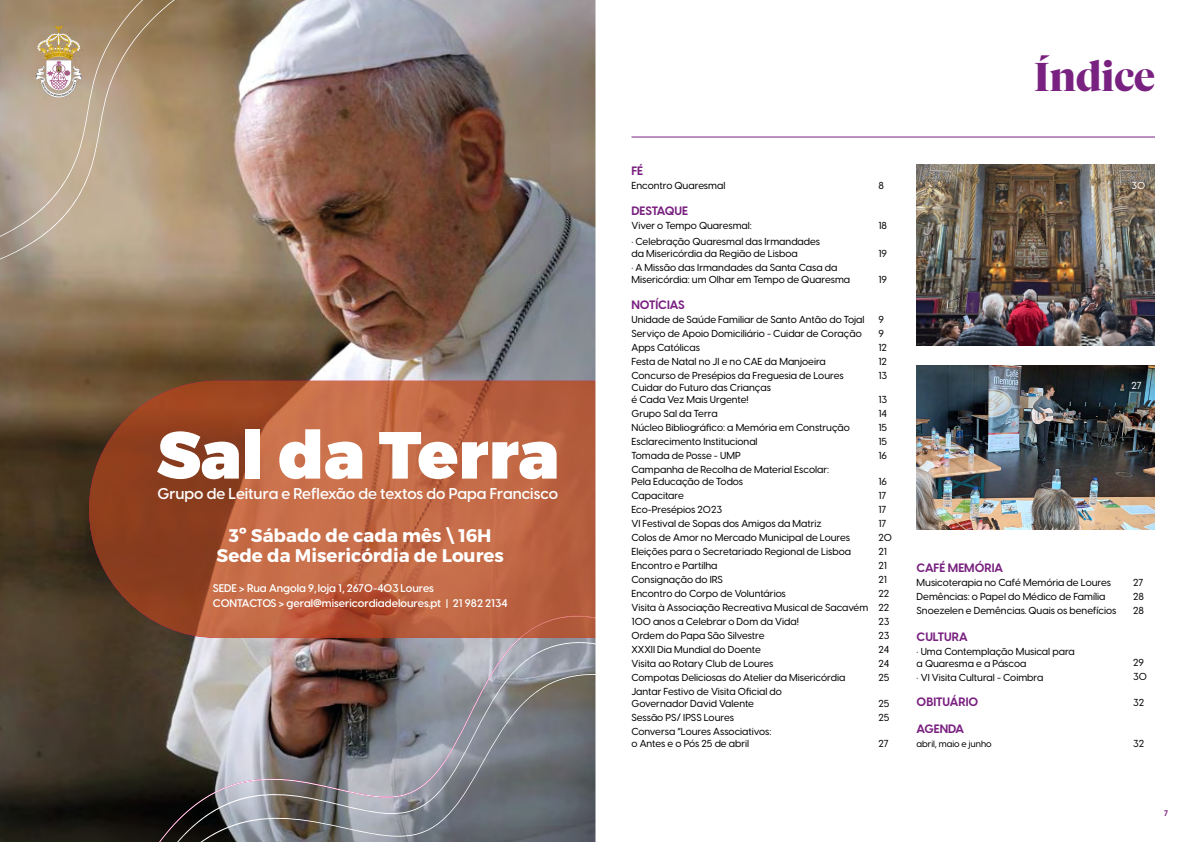
<style>
.page{position:relative;width:1191px;height:842px;background:#fff}
.page>*{position:absolute;margin:0;border:0;box-sizing:border-box;transform-origin:0 0}
.t1{font:900 66.4px "Montserrat";color:#fff}
.t2{font:700 40px "Tiempos Fine";color:#792180}
.t3{font:700 18.3px/19.2px "Montserrat";color:#fff;text-align:center}
.t4{font:600 15.4px "Visby CF";color:#fff}
.t5{font:700 12px "Visby CF";color:#792180}
.t6{font:600 10.9px/15.3px "Visby CF";color:#fff}
.t7{font:500 10px/14px "Visby CF";color:#000}
.t8{font:500 10px "Visby CF";color:#fff}
.t9{font:500 9px "Visby CF";color:#000}
.t10{font:700 8px "Visby CF";color:#792180}
</style>
<div class="page">
<img style="left:0;top:0;width:595px;height:842px">
<svg style="left:0;top:0;width:325px;height:274px;background:#a38a79"></svg>
<svg style="left:0;top:0;width:313px;height:256px;background:#b09a83"></svg>
<svg style="left:135px;top:638px;width:460px;height:19px;background:#9a8f91"></svg>
<svg style="left:133px;top:657px;width:462px;height:185px;background:#787678"></svg>
<img style="left:89px;top:381px;width:506px;height:257px">
<svg style="left:520px;top:616px;width:75px;height:22px;background:#b65c3e"></svg>
<img style="left:34px;top:23px;width:49px;height:75px">
<img style="left:916px;top:366px;width:239px;height:163px">
<img style="left:916px;top:165px;width:239px;height:181px">
<hr style="left:631px;top:137px;width:524px;height:1px;background:#792180">
<h1 class="t1" style="left:157px;top:413px;width:404px">Sal da Terra</h1>
<h3 class="t4" style="left:157px;top:482px;width:402px">Grupo de Leitura e Reflexão de textos do Papa Francisco</h3>
<h3 class="t3" style="left:217px;top:527px;width:289px">3º Sábado de cada mês \ 16H<br>Sede da Misericórdia de Loures</h3>
<p class="t6" style="left:213px;top:580px;width:296px">SEDE &gt; Rua Angola 9, loja 1, 2670-403 Loures<br>CONTACTOS &gt; geral@misericordiadeloures.pt | 21 982 2134</p>
<h2 class="t2" style="left:1034px;top:53px;width:122px">Índice</h2>
<p class="t5" style="left:631px;top:161px;width:13px">FÉ</p>
<p class="t7" style="left:631px;top:177px;width:95px">Encontro Quaresmal</p>
<p class="t5" style="left:631px;top:201px;width:58px">DESTAQUE</p>
<p class="t7" style="left:631px;top:217px;width:190px;line-height:16px">Viver o Tempo Quaresmal:<br>· Celebração Quaresmal das Irmandades</p>
<p class="t7" style="left:631px;top:246px;width:207px">da Misericórdia da Região de Lisboa<br>· A Missão das Irmandades da Santa Casa da</p>
<p class="t7" style="left:631px;top:272px;width:220px">Misericórdia: um Olhar em Tempo de Quaresma</p>
<p class="t5" style="left:631px;top:296px;width:55px">NOTÍCIAS</p>
<p class="t7" style="left:631px;top:312px;width:234px">Unidade de Saúde Familiar de Santo Antão do Tojal Serviço de Apoio Domiciliário - Cuidar de Coração Apps Católicas<br>Festa de Natal no JI e no CAE da Manjoeira Concurso de Presépios da Freguesia de Loures</p>
<p class="t7" style="left:631px;top:381px;width:141px;line-height:12px">Cuidar do Futuro das Crianças é Cada Vez Mais Urgente!</p>
<p class="t7" style="left:631px;top:406px;width:220px">Grupo Sal da Terra<br>Núcleo Bibliográfico: a Memória em Construção<br>Esclarecimento Institucional<br>Tomada de Posse - UMP<br>Campanha de Recolha de Material Escolar:</p>
<p class="t7" style="left:631px;top:474px;width:238px">Pela Educação de Todos<br>Capacitare<br>Eco-Presépios 2023<br>VI Festival de Sopas dos Amigos da Matriz<br>Colos de Amor no Mercado Municipal de Loures<br>Eleições para o Secretariado Regional de Lisboa<br>Encontro e Partilha<br>Consignação do IRS<br>Encontro do Corpo de Voluntários<br>Visita à Associação Recreativa Musical de Sacavém<br>100 anos a Celebrar o Dom da Vida!<br>Ordem do Papa São Silvestre<br>XXXII Dia Mundial do Doente<br>Visita ao Rotary Club de Loures<br>Compotas Deliciosas do Atelier da Misericórdia<br>Jantar Festivo de Visita Oficial do</p>
<p class="t7" style="left:631px;top:696px;width:142px">Governador David Valente<br>Sessão PS/ IPSS Loures<br>Conversa “Loures Associativos:</p>
<p class="t7" style="left:631px;top:736px;width:119px">o Antes e o Pós 25 de abril</p>
<p class="t7" style="left:878px;top:177px;width:7px">8</p>
<p class="t7" style="left:878px;top:218px;width:10px">18</p>
<p class="t7" style="left:878px;top:246px;width:10px">19</p>
<p class="t7" style="left:878px;top:272px;width:10px">19</p>
<p class="t7" style="left:878px;top:312px;width:10px">9<br>9<br>12<br>12<br>13</p>
<p class="t7" style="left:878px;top:392px;width:10px;text-align:justify">13<br>14<br>15<br>15<br>16</p>
<p class="t7" style="left:878px;top:474px;width:15px">16<br>17<br>17<br>17<br>20<br>21<br>21<br>21<br>22<br>22<br>23<br>23<br>24<br>24<br>25</p>
<p class="t7" style="left:878px;top:696px;width:12px">25<br>25</p>
<p class="t7" style="left:878px;top:736px;width:12px">27</p>
<p class="t8" style="left:1131px;top:178px;width:15px">30</p>
<p class="t8" style="left:1131px;top:378px;width:12px">27</p>
<p class="t5" style="left:916px;top:559px;width:88px">CAFÉ MEMÓRIA</p>
<p class="t7" style="left:916px;top:575px;width:201px">Musicoterapia no Café Memória de Loures<br>Demências: o Papel do Médico de Família<br>Snoezelen e Demências. Quais os benefícios</p>
<p class="t5" style="left:916px;top:627px;width:53px">CULTURA</p>
<p class="t7" style="left:916px;top:644px;width:160px;line-height:12px">· Uma Contemplação Musical para a Quaresma e a Páscoa</p>
<p class="t7" style="left:916px;top:669px;width:128px">· VI Visita Cultural - Coimbra</p>
<p class="t5" style="left:916px;top:692px;width:63px">OBITUÁRIO</p>
<p class="t5" style="left:916px;top:720px;width:49px">AGENDA</p>
<p class="t9" style="left:916px;top:737px;width:77px">abril, maio e junho</p>
<p class="t7" style="left:1133px;top:575px;width:12px;text-align:justify">27<br>28<br>28</p>
<p class="t7" style="left:1133px;top:655px;width:15px">29<br>30</p>
<p class="t7" style="left:1133px;top:694px;width:12px">32</p>
<p class="t7" style="left:1133px;top:736px;width:12px">32</p>
<p class="t10" style="left:1164px;top:807px;width:6px">7</p>
</div>
